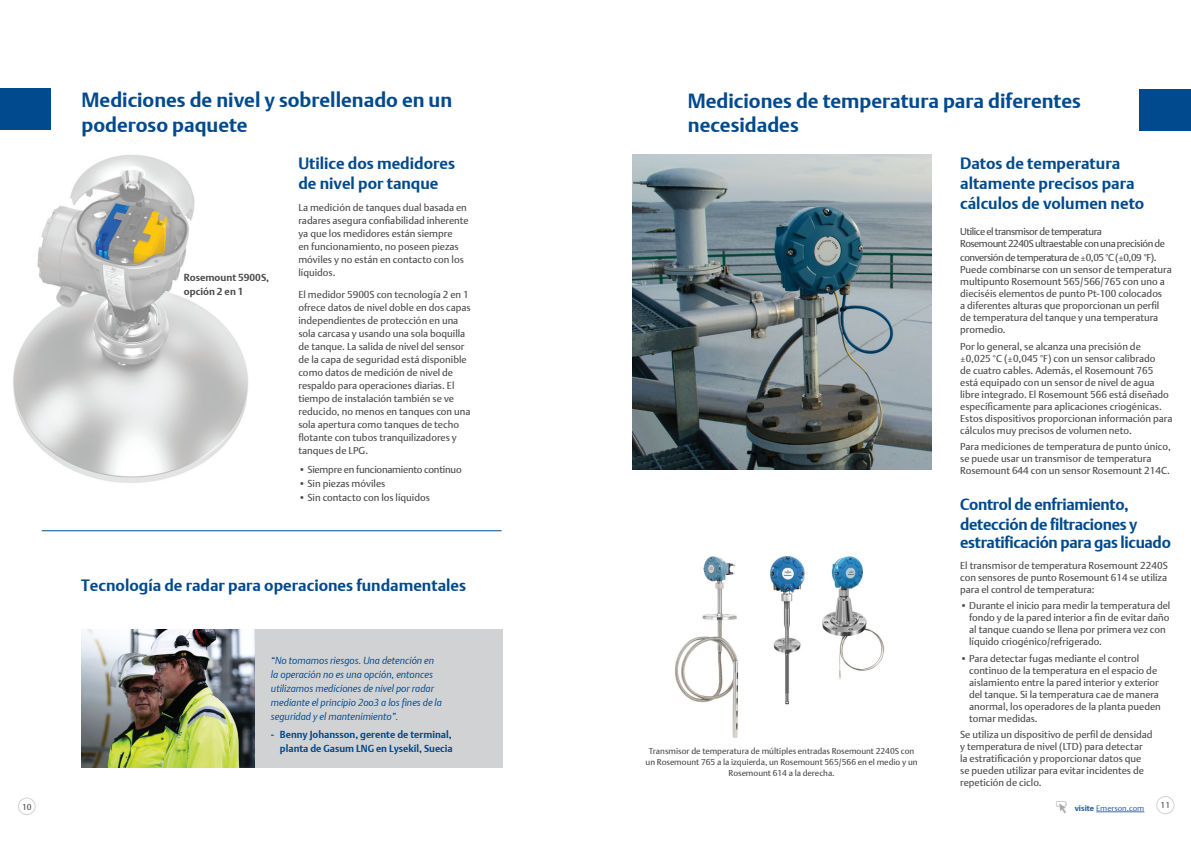
<style>
.page{position:relative;width:1191px;height:842px;background:#fff}
.page>*{position:absolute;margin:0;border:0;box-sizing:border-box;transform-origin:0 0}
.t1{font:20px/25px "DTL Argo T Bold";color:#004a8d}
.t2{font:16px/20px "DTL Argo T Bold";color:#004a8d}
.t3{font:16px/20px "DTL Argo T Bold";letter-spacing:-.02em;color:#004a8d}
.t4{font:10px/12px "DTL Argo T";color:#4b4c4d}
.t5{font:italic 10px/14px "DTL Argo T Light";color:#004a8d}
.t6{font:10px/12px "DTL Argo T";letter-spacing:-.04em;color:#4b4c4d}
.t7{font:10px/14px "DTL Argo T Bold";color:#004a8d;text-align:right}
.t8{font:10px "DTL Argo T";letter-spacing:-.02em;color:#4b4c4d}
.Rubrik_10_Bold{font:10px/14px "DTL Argo T Bold";color:#4b4c4d}
.Rubrik_10_Bold-2{font:8.5px/11px "DTL Argo T";color:#4b4c4d;text-align:center}
.SMALLEST{font:8.5px "DTL Argo T";color:#4b4c4d}
._01_Page_number{font:8.5px "DTL Argo T";color:#4b4c4d}
.BODY_sm{font:8px "DTL Argo T";color:#436da8}
.s1{font-family:"DTL Argo T Bold";color:#1a5a99}
</style>
<div class="page">
<img style="left:770px;top:556px;width:35px;height:149px">
<div style="left:18px;top:797px;width:18px;height:18px;border:1px solid #d1d2d4;border-radius:50%"></div>
<div style="left:0;top:88px;width:50px;height:42px;background:#004a8d"></div>
<div style="left:1156px;top:796px;width:18px;height:18px;border:1px solid #d1d2d4;border-radius:50%"></div>
<hr style="left:42px;top:530px;width:459px;height:1px;background:#004a8d">
<img style="left:13px;top:155px;width:235px;height:328px">
<img style="left:632px;top:154px;width:299px;height:315px">
<img style="left:675px;top:556px;width:64px;height:182px">
<div style="left:1139px;top:90px;width:52px;height:41px;background:#004a8d"></div>
<div style="left:82px;top:629px;width:420px;height:139px;background:#d1d2d4"></div>
<img style="left:82px;top:629px;width:172px;height:139px">
<img style="left:822px;top:556px;width:63px;height:123px">
<svg style="left:1056px;top:801px;width:10px;height:13px"></svg>
<hr style="left:1096px;top:812px;width:48px;height:1px;background:#436da8">
<p class="t1" style="left:82px;top:88px;width:372px">Mediciones de nivel y sobrellenado en un poderoso paquete</p>
<p class="Rubrik_10_Bold" style="left:184px;top:270px;width:87px">Rosemount 5900S, opción 2 en 1</p>
<p class="t2" style="left:298px;top:154px;width:158px">Utilice dos medidores de nivel por tanque</p>
<p class="t4" style="left:298px;top:201px;width:172px;line-height:13px">La medición de tanques dual basada en radares asegura confiabilidad inherente ya que los medidores están siempre<br>en funcionamiento, no poseen piezas móviles y no están en contacto con los líquidos.</p>
<p class="t4" style="left:298px;top:288px;width:174px;line-height:13px">El medidor 5900S con tecnología 2 en 1 ofrece datos de nivel doble en dos capas independientes de protección en una sola carcasa y usando una sola boquilla de tanque. La salida de nivel del sensor de la capa de seguridad está disponible como datos de medición de nivel de respaldo para operaciones diarias. El tiempo de instalación también se ve reducido, no menos en tanques con una sola apertura como tanques de techo flotante con tubos tranquilizadores y tanques de LPG.</p>
<p class="t8" style="left:298px;top:463px;width:165px">• Siempre en funcionamiento continuo</p>
<p class="t4" style="left:298px;top:477px;width:88px">• Sin piezas móviles</p>
<p class="t4" style="left:298px;top:491px;width:133px">• Sin contacto con los líquidos</p>
<p class="t2" style="left:81px;top:575px;width:386px">Tecnología de radar para operaciones fundamentales</p>
<p class="t5" style="left:271px;top:653px;width:172px">“No tomamos riesgos. Una detención en la operación no es una opción, entonces utilizamos mediciones de nivel por radar mediante el principio 2oo3 a los fines de la seguridad y el mantenimiento”.</p>
<p class="t7" style="left:271px;top:728px;width:183px">- Benny Johansson, gerente de terminal, planta de Gasum LNG en Lysekil, Suecia</p>
<p class="t1" style="left:688px;top:88px;width:394px;line-height:24px">Mediciones de temperatura para diferentes necesidades</p>
<p class="t2" style="left:960px;top:154px;width:186px">Datos de temperatura altamente precisos para cálculos de volumen neto</p>
<p class="t6" style="left:960px;top:225px;width:206px">Utilice el transmisor de temperatura<br>Rosemount 2240S ultraestable con una precisión de</p>
<p class="t4" style="left:960px;top:252px;width:213px">conversión de temperatura de ±0,05 °C (±0,09 °F).<br>Puede combinarse con un sensor de temperatura multipunto Rosemount 565/566/765 con uno a dieciséis elementos de punto Pt-100 colocados<br>a diferentes alturas que proporcionan un perfil de temperatura del tanque y una temperatura promedio.</p>
<p class="t4" style="left:960px;top:340px;width:214px">Por lo general, se alcanza una precisión de ±0,025 °C (±0,045 °F) con un sensor calibrado<br>de cuatro cables. Además, el Rosemount 765 está equipado con un sensor de nivel de agua libre integrado. El Rosemount 566 está diseñado específicamente para aplicaciones criogénicas.<br>Estos dispositivos proporcionan información para cálculos muy precisos de volumen neto.</p>
<p class="t4" style="left:960px;top:441px;width:212px">Para mediciones de temperatura de punto único, se puede usar un transmisor de temperatura<br>Rosemount 644 con un sensor Rosemount 214C.</p>
<p class="t3" style="left:960px;top:494px;width:179px">Control de enfriamiento, detección de filtraciones y</p>
<p class="t3" style="left:960px;top:532px;width:212px">estratificación para gas licuado</p>
<p class="t4" style="left:960px;top:559px;width:209px;text-align:justify">El transmisor de temperatura Rosemount 2240S con sensores de punto Rosemount 614 se utiliza para el control de temperatura:</p>
<p class="t4" style="left:969px;top:600px;width:203px;text-indent:-9px">• Durante el inicio para medir la temperatura del fondo y de la pared interior a fin de evitar daño al tanque cuando se llena por primera vez con líquido criogénico/refrigerado.</p>
<p class="t4" style="left:969px;top:652px;width:193px;text-indent:-9px">• Para detectar fugas mediante el control continuo de la temperatura en el espacio de aislamiento entre la pared interior y exterior del tanque. Si la temperatura cae de manera anormal, los operadores de la planta pueden tomar medidas.</p>
<p class="t4" style="left:960px;top:729px;width:194px">Se utiliza un dispositivo de perfil de densidad y temperatura de nivel (LTD) para detectar la estratificación y proporcionar datos que se pueden utilizar para evitar incidentes de repetición de ciclo.</p>
<p class="Rubrik_10_Bold-2" style="left:645px;top:746px;width:273px">Transmisor de temperatura de múltiples entradas Rosemount 2240S con un Rosemount 765 a la izquierda, un Rosemount 565/566 en el medio y un<br>Rosemount 614 a la derecha.</p>
<p class="SMALLEST" style="left:22px;top:802px;width:11px">10</p>
<p class="_01_Page_number" style="left:1160px;top:800px;width:11px">11</p>
<p class="BODY_sm" style="left:1074px;top:803px;width:71px"><span class="s1">visite</span> Emerson.com</p>
</div>
